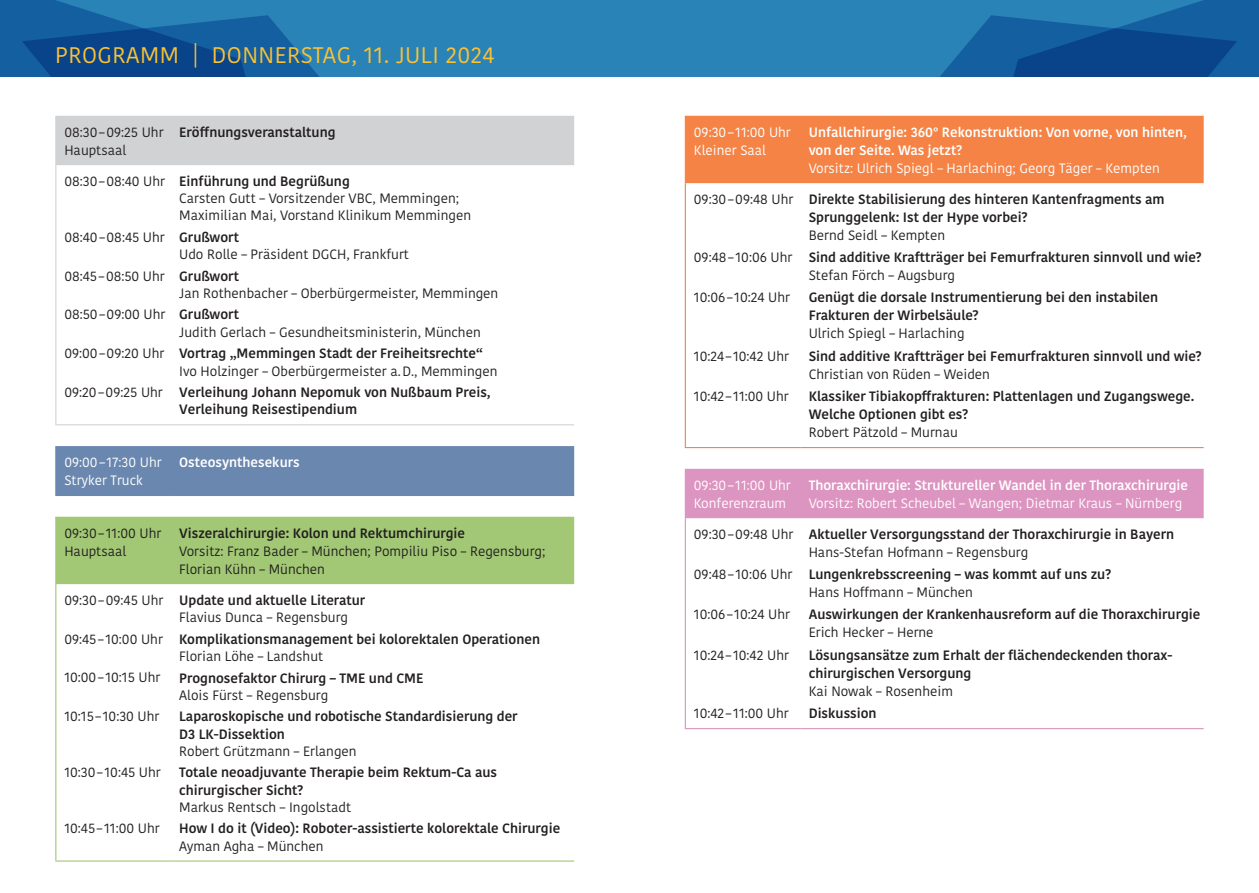
<style>
.page{position:relative;width:1259px;height:893px;background:#fff}
.page>*{position:absolute;margin:0;border:0;box-sizing:border-box;transform-origin:0 0}
.t1{font:22.5px "Kohinoor";letter-spacing:.02em;color:#fec231}
.t2{font:500 13.5px/18px "Kohinoor";color:#231f20}
.t3{font:13.5px/18px "Kohinoor";color:#231f20}
.t4{font:13.5px/18px "Kohinoor";color:#fff}
.t5{font:500 13.5px/18px "Kohinoor";color:#fff}
</style>
<div class="page">
<div style="left:629px;top:0;width:630px;height:77px;background:#2a83b7"></div>
<svg style="left:940px;top:0;width:319px;height:77px"></svg>
<div style="left:0;top:0;width:629px;height:77px;background:#2a83b7"></div>
<svg style="left:0;top:0;width:319px;height:77px"></svg>
<div style="left:56px;top:116px;width:518px;height:49px;background:#d1d2d4"></div>
<div style="left:56px;top:446px;width:518px;height:49px;background:#6a87af"></div>
<div style="left:56px;top:517px;width:518px;height:67px;background:#a2c875"></div>
<hr style="left:55px;top:116px;width:1px;height:49px;background:#d1d2d4">
<hr style="left:55px;top:165px;width:1px;height:259px;background:#d1d2d4">
<hr style="left:55px;top:424px;width:116px;height:1px;background:#d1d2d4">
<hr style="left:171px;top:424px;width:403px;height:1px;background:#d1d2d4">
<hr style="left:55px;top:446px;width:1px;height:49px;background:#6a87af">
<hr style="left:55px;top:495px;width:116px;height:1px;background:#6a87af">
<hr style="left:171px;top:495px;width:403px;height:1px;background:#6a87af">
<hr style="left:55px;top:517px;width:1px;height:67px;background:#a2c875">
<hr style="left:55px;top:584px;width:1px;height:276px;background:#a2c875">
<hr style="left:55px;top:860px;width:116px;height:2px;background:#a2c875">
<hr style="left:171px;top:860px;width:403px;height:2px;background:#a2c875">
<div style="left:686px;top:116px;width:517px;height:67px;background:#f58345"></div>
<div style="left:686px;top:469px;width:517px;height:49px;background:#dc94c0"></div>
<hr style="left:685px;top:469px;width:1px;height:49px;background:#dc94c0">
<hr style="left:685px;top:518px;width:1px;height:210px;background:#dc94c0">
<hr style="left:685px;top:728px;width:115px;height:1px;background:#dc94c0">
<hr style="left:800px;top:728px;width:403px;height:1px;background:#dc94c0">
<hr style="left:685px;top:183px;width:1px;height:264px;background:#f58345">
<hr style="left:685px;top:447px;width:115px;height:1px;background:#f58345">
<hr style="left:800px;top:447px;width:403px;height:1px;background:#f58345">
<hr style="left:685px;top:116px;width:1px;height:67px;background:#f58345">
<h1 class="t1" style="left:55px;top:41px;width:440px">PROGRAMM | DONNERSTAG, 11. JULI 2024</h1>
<p class="t3" style="left:64px;top:123px;width:101px">08:30–09:25 Uhr<br>Hauptsaal</p>
<p class="t2" style="left:179px;top:123px;width:158px">Eröffnungsveranstaltung</p>
<p class="t3" style="left:64px;top:172px;width:102px">08:30–08:40 Uhr</p>
<p class="t2" style="left:179px;top:173px;width:172px">Einführung und Begrüßung</p>
<p class="t3" style="left:179px;top:190px;width:293px;line-height:17.2px">Carsten Gutt – Vorsitzender VBC, Memmingen;<br>Maximilian Mai, Vorstand Klinikum Memmingen</p>
<p class="t2" style="left:179px;top:229px;width:61px">Grußwort</p>
<p class="t3" style="left:179px;top:246px;width:231px">Udo Rolle – Präsident DGCH, Frankfurt</p>
<p class="t2" style="left:179px;top:267px;width:61px">Grußwort</p>
<p class="t3" style="left:179px;top:285px;width:321px">Jan Rothenbacher – Oberbürgermeister, Memmingen</p>
<p class="t2" style="left:179px;top:306px;width:61px">Grußwort</p>
<p class="t3" style="left:179px;top:323px;width:303px">Judith Gerlach – Gesundheitsministerin, München</p>
<p class="t2" style="left:179px;top:345px;width:305px">Vortrag „Memmingen Stadt der Freiheitsrechte“</p>
<p class="t3" style="left:179px;top:362px;width:320px">Ivo Holzinger – Oberbürgermeister a.D., Memmingen</p>
<p class="t2" style="left:179px;top:384px;width:313px;line-height:17.2px">Verleihung Johann Nepomuk von Nußbaum Preis,<br>Verleihung Reisestipendium</p>
<p class="t3" style="left:64px;top:228px;width:102px">08:40–08:45 Uhr</p>
<p class="t3" style="left:64px;top:267px;width:102px">08:45–08:50 Uhr</p>
<p class="t3" style="left:64px;top:306px;width:103px">08:50–09:00 Uhr</p>
<p class="t3" style="left:64px;top:345px;width:102px">09:00–09:20 Uhr</p>
<p class="t3" style="left:64px;top:384px;width:100px">09:20–09:25 Uhr</p>
<p class="t4" style="left:64px;top:453px;width:99px">09:00– 17:30 Uhr<br>Stryker Truck</p>
<p class="t5" style="left:179px;top:454px;width:122px">Osteosynthesekurs</p>
<p class="t3" style="left:64px;top:524px;width:98px">09:30– 11:00 Uhr<br>Hauptsaal</p>
<p class="t2" style="left:179px;top:524px;width:287px">Viszeralchirurgie: Kolon und Rektumchirurgie</p>
<p class="t3" style="left:179px;top:542px;width:368px">Vorsitz: Franz Bader – München; Pompiliu Piso – Regensburg;<br>Florian Kühn – München</p>
<p class="t3" style="left:64px;top:591px;width:100px">09:30–09:45 Uhr</p>
<p class="t3" style="left:64px;top:630px;width:100px">09:45– 10:00 Uhr</p>
<p class="t3" style="left:64px;top:669px;width:97px">10:00– 10:15 Uhr</p>
<p class="t3" style="left:64px;top:708px;width:97px">10:15– 10:30 Uhr</p>
<p class="t3" style="left:64px;top:764px;width:98px">10:30– 10:45 Uhr</p>
<p class="t3" style="left:64px;top:820px;width:97px">10:45– 11:00 Uhr</p>
<p class="t2" style="left:179px;top:592px;width:187px">Update und aktuelle Literatur</p>
<p class="t3" style="left:179px;top:609px;width:170px">Flavius Dunca – Regensburg</p>
<p class="t2" style="left:179px;top:630px;width:362px">Komplikationsmanagement bei kolorektalen Operationen</p>
<p class="t3" style="left:179px;top:648px;width:146px">Florian Löhe – Landshut</p>
<p class="t2" style="left:179px;top:669px;width:246px">Prognosefaktor Chirurg – TME und CME</p>
<p class="t3" style="left:179px;top:686px;width:150px">Alois Fürst – Regensburg</p>
<p class="t2" style="left:179px;top:708px;width:340px;line-height:17.2px">Laparoskopische und robotische Standardisierung der<br>D3 -LK-Dissektion</p>
<p class="t3" style="left:179px;top:742px;width:179px">Robert Grützmann – Erlangen</p>
<p class="t2" style="left:179px;top:764px;width:319px;line-height:17.2px">Totale neoadjuvante Therapie beim Rektum-Ca aus chirurgischer Sicht?</p>
<p class="t3" style="left:179px;top:798px;width:173px">Markus Rentsch – Ingolstadt</p>
<p class="t2" style="left:179px;top:820px;width:382px">How I do it (Video): Roboter-assistierte kolorektale Chirurgie</p>
<p class="t3" style="left:179px;top:837px;width:146px">Ayman Agha – München</p>
<p class="t4" style="left:694px;top:123px;width:98px">09:30– 11:00 Uhr<br>Kleiner Saal</p>
<p class="t5" style="left:808px;top:123px;width:380px">Unfallchirurgie: 360° Rekonstruktion: Von vorne, von hinten, von der Seite. Was jetzt?</p>
<p class="t4" style="left:808px;top:159px;width:353px">Vorsitz: Ulrich Spiegl – Harlaching; Georg Täger – Kempten</p>
<p class="t3" style="left:694px;top:190px;width:101px">09:30–09:48 Uhr</p>
<p class="t2" style="left:808px;top:191px;width:357px">Direkte Stabilisierung des hinteren Kantenfragments am<br>Sprunggelenk: Ist der Hype vorbei?</p>
<p class="t3" style="left:808px;top:226px;width:138px">Bernd Seidl – Kempten</p>
<p class="t2" style="left:808px;top:249px;width:394px">Sind additive Kraftträger bei Femurfrakturen sinnvoll und wie?</p>
<p class="t3" style="left:808px;top:267px;width:148px">Stefan Förch – Augsburg</p>
<p class="t2" style="left:808px;top:289px;width:351px">Genügt die dorsale Instrumentierung bei den instabilen<br>Frakturen der Wirbelsäule?</p>
<p class="t3" style="left:808px;top:325px;width:157px">Ulrich Spiegl – Harlaching</p>
<p class="t2" style="left:808px;top:347px;width:394px">Sind additive Kraftträger bei Femurfrakturen sinnvoll und wie?</p>
<p class="t3" style="left:808px;top:365px;width:183px">Christian von Rüden – Weiden</p>
<p class="t2" style="left:808px;top:387px;width:387px">Klassiker Tibiakopffrakturen: Plattenlagen und Zugangswege.<br>Welche Optionen gibt es?</p>
<p class="t3" style="left:808px;top:423px;width:151px">Robert Pätzold – Murnau</p>
<p class="t3" style="left:694px;top:249px;width:100px">09:48– 10:06 Uhr</p>
<p class="t3" style="left:694px;top:289px;width:98px">10:06– 10:24 Uhr</p>
<p class="t3" style="left:694px;top:347px;width:97px">10:24– 10:42 Uhr</p>
<p class="t3" style="left:694px;top:387px;width:96px">10:42 – 11:00 Uhr</p>
<p class="t4" style="left:694px;top:476px;width:98px">09:30– 11:00 Uhr<br>Konferenzraum</p>
<p class="t5" style="left:808px;top:476px;width:381px">Thoraxchirurgie: Struktureller Wandel in der Thoraxchirurgie</p>
<p class="t4" style="left:808px;top:494px;width:375px">Vorsitz: Robert Scheubel – Wangen; Dietmar Kraus – Nürnberg</p>
<p class="t3" style="left:694px;top:525px;width:101px">09:30–09:48 Uhr</p>
<p class="t3" style="left:694px;top:566px;width:100px">09:48– 10:06 Uhr</p>
<p class="t3" style="left:694px;top:606px;width:98px">10:06– 10:24 Uhr</p>
<p class="t3" style="left:694px;top:646px;width:97px">10:24– 10:42 Uhr</p>
<p class="t3" style="left:694px;top:704px;width:96px">10:42 – 11:00 Uhr</p>
<p class="t2" style="left:808px;top:526px;width:367px">Aktueller Versorgungsstand der Thoraxchirurgie in Bayern</p>
<p class="t3" style="left:808px;top:543px;width:221px">Hans-Stefan Hofmann – Regensburg</p>
<p class="t2" style="left:808px;top:566px;width:304px">Lungenkrebsscreening – was kommt auf uns zu?</p>
<p class="t3" style="left:808px;top:584px;width:166px">Hans Hoffmann – München</p>
<p class="t2" style="left:808px;top:606px;width:393px">Auswirkungen der Krankenhausreform auf die Thoraxchirurgie</p>
<p class="t3" style="left:808px;top:624px;width:126px">Erich Hecker – Herne</p>
<p class="t2" style="left:808px;top:646px;width:364px">Lösungsansätze zum Erhalt der flächendeckenden thorax&shy;chirurgischen Versorgung</p>
<p class="t3" style="left:808px;top:682px;width:146px">Kai Nowak – Rosenheim</p>
<p class="t2" style="left:808px;top:705px;width:69px">Diskussion</p>
</div>
